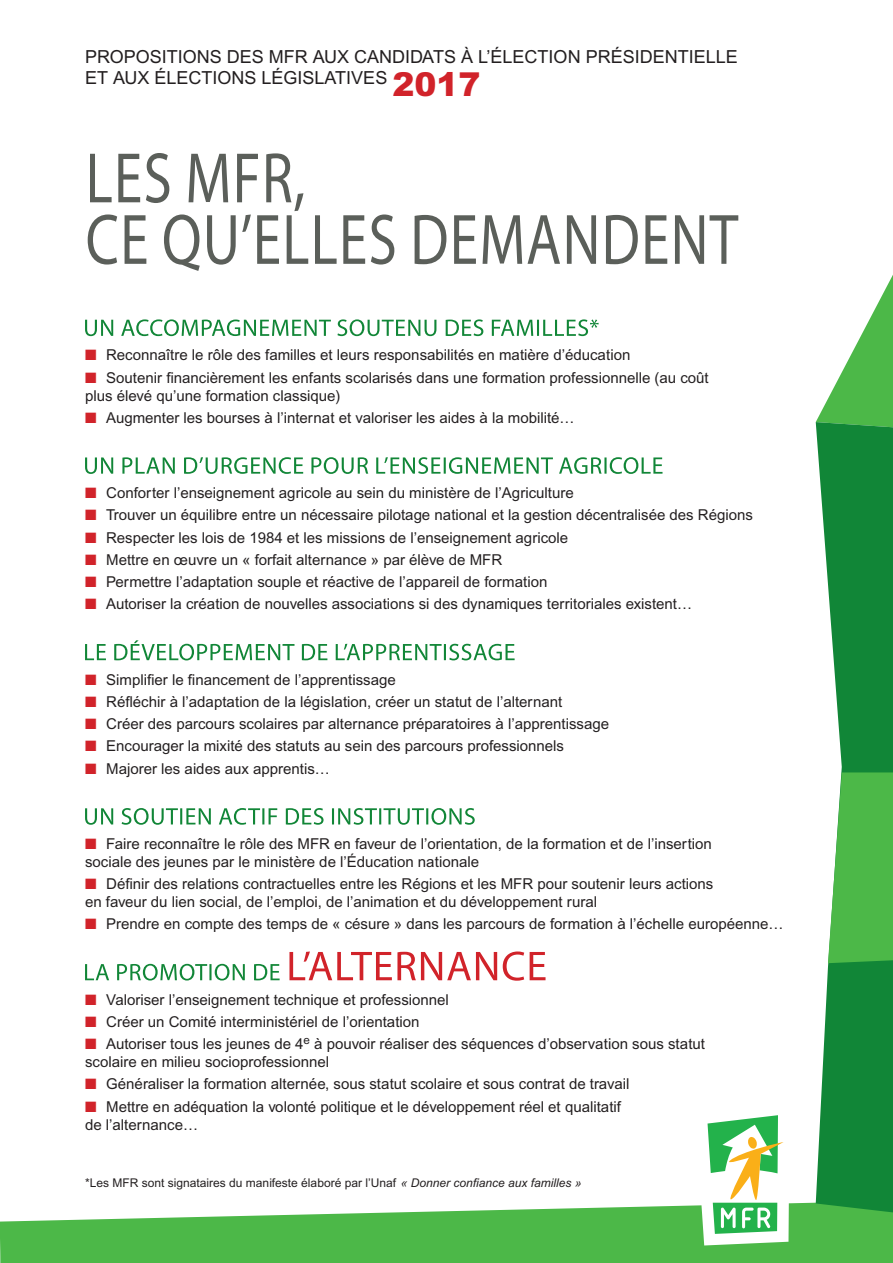
<style>
.page{position:relative;width:893px;height:1263px;background:#fff}
.page>*{position:absolute;margin:0;border:0;box-sizing:border-box;transform-origin:0 0}
.t1{font:18px/21px "Arial";color:#231f20}
.t2{font:15px/18px "Arial";color:#231f20}
.t3{font:12px "Arial";color:#231f20}
.s1{font-weight:900;font-size:33px;color:#d1232a}
.s2{color:#d1232a}
.s3{font-style:italic}
</style>
<div class="page">
<svg style="left:0;top:1201px;width:893px;height:62px;fill:#4cb848"></svg>
<svg style="left:85px;top:319px;width:514px;height:17px"></svg>
<svg style="left:85px;top:457px;width:577px;height:17px"></svg>
<svg style="left:85px;top:640px;width:430px;height:20px"></svg>
<svg style="left:85px;top:808px;width:390px;height:17px"></svg>
<svg style="left:85px;top:964px;width:195px;height:16px"></svg>
<svg style="left:289px;top:951px;width:256px;height:30px"></svg>
<svg style="left:88px;top:153px;width:650px;height:118px"></svg>
<svg style="left:816px;top:275px;width:77px;height:147px"></svg>
<svg style="left:816px;top:422px;width:77px;height:790px;fill:#118637"></svg>
<svg style="left:828px;top:772px;width:65px;height:191px;background:#5dbe5a"></svg>
<svg style="left:695px;top:1115px;width:95px;height:130px"></svg>
<p class="t1" style="left:85px;top:46px;width:654px">PROPOSITIONS DES MFR AUX CANDIDATS À L’ÉLECTION PRÉSIDENTIELLE<br>ET AUX ÉLECTIONS LÉGISLATIVES <span class="s1">2017</span></p>
<p class="t2" style="left:85px;top:346px;width:547px"><span class="s2">■</span> Reconnaître le rôle des familles et leurs responsabilités en matière d’éducation</p>
<p class="t2" style="left:85px;top:368px;width:625px"><span class="s2">■</span> Soutenir financièrement les enfants scolarisés dans une formation professionnelle (au coût plus élevé qu’une formation classique)</p>
<p class="t2" style="left:85px;top:408px;width:491px"><span class="s2">■</span> Augmenter les bourses à l’internat et valoriser les aides à la mobilité…</p>
<p class="t2" style="left:85px;top:484px;width:490px"><span class="s2">■</span> Conforter l’enseignement agricole au sein du ministère de l’Agriculture</p>
<p class="t2" style="left:85px;top:506px;width:669px"><span class="s2">■</span> Trouver un équilibre entre un nécessaire pilotage national et la gestion décentralisée des Régions</p>
<p class="t2" style="left:85px;top:528px;width:485px"><span class="s2">■</span> Respecter les lois de 1984 et les missions de l’enseignement agricole</p>
<p class="t2" style="left:85px;top:550px;width:419px"><span class="s2">■</span> Mettre en œuvre un « forfait alternance » par élève de MFR</p>
<p class="t2" style="left:85px;top:573px;width:464px"><span class="s2">■</span> Permettre l’adaptation souple et réactive de l’appareil de formation</p>
<p class="t2" style="left:85px;top:595px;width:608px"><span class="s2">■</span> Autoriser la création de nouvelles associations si des dynamiques territoriales existent…</p>
<p class="t2" style="left:85px;top:670px;width:312px"><span class="s2">■</span> Simplifier le financement de l’apprentissage</p>
<p class="t2" style="left:85px;top:692px;width:479px"><span class="s2">■</span> Réfléchir à l’adaptation de la législation, créer un statut de l’alternant</p>
<p class="t2" style="left:85px;top:715px;width:525px"><span class="s2">■</span> Créer des parcours scolaires par alternance préparatoires à l’apprentissage</p>
<p class="t2" style="left:85px;top:737px;width:481px"><span class="s2">■</span> Encourager la mixité des statuts au sein des parcours professionnels</p>
<p class="t2" style="left:85px;top:759px;width:246px"><span class="s2">■</span> Majorer les aides aux apprentis…</p>
<p class="t2" style="left:85px;top:834px;width:628px"><span class="s2">■</span> Faire reconnaître le rôle des MFR en faveur de l’orientation, de la formation et de l’insertion sociale des jeunes par le ministère de l’Éducation nationale</p>
<p class="t2" style="left:85px;top:875px;width:630px"><span class="s2">■</span> Définir des relations contractuelles entre les Régions et les MFR pour soutenir leurs actions en faveur du lien social, de l’emploi, de l’animation et du développement rural</p>
<p class="t2" style="left:85px;top:915px;width:700px"><span class="s2">■</span> Prendre en compte des temps de « césure » dans les parcours de formation à l’échelle européenne…</p>
<p class="t2" style="left:85px;top:990px;width:365px"><span class="s2">■</span> Valoriser l’enseignement technique et professionnel</p>
<p class="t2" style="left:85px;top:1012px;width:336px"><span class="s2">■</span> Créer un Comité interministériel de l’orientation</p>
<p class="t2" style="left:85px;top:1035px;width:621px"><span class="s2">■</span> Autoriser tous les jeunes de 4<sup>e</sup> à pouvoir réaliser des séquences d’observation sous statut scolaire en milieu socioprofessionnel</p>
<p class="t2" style="left:85px;top:1075px;width:546px"><span class="s2">■</span> Généraliser la formation alternée, sous statut scolaire et sous contrat de travail</p>
<p class="t2" style="left:85px;top:1097px;width:538px"><span class="s2">■</span> Mettre en adéquation la volonté politique et le développement réel et qualitatif de l’alternance…</p>
<p class="t3" style="left:85px;top:1175px;width:498px">*Les MFR sont signataires du manifeste élaboré par l’Unaf <span class="s3">« Donner confiance aux familles »</span></p>
</div>
